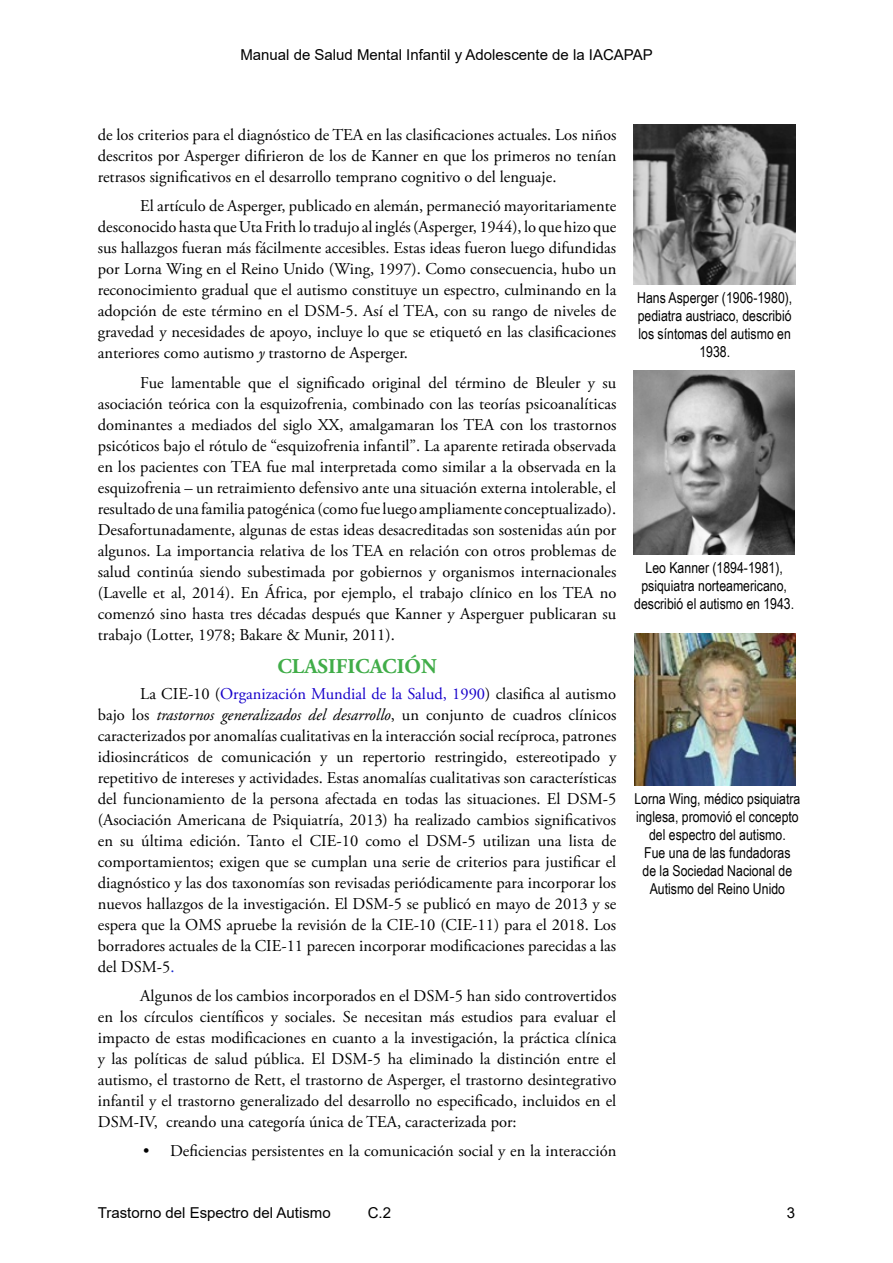
<style>
.page{position:relative;width:893px;height:1263px;background:#fff}
.page>*{position:absolute;margin:0;border:0;box-sizing:border-box;transform-origin:0 0}
.t1{font:700 21px "Adobe Garamond Pro";color:#41ad49}
.t2{font:16.5px/21px "Adobe Garamond Pro";color:#000;text-align:justify}
.t3{font:15px/18px "Arial Narrow";color:#000;text-align:center}
.t4{font:15px "Arial";color:#000}
.s1{font-style:italic}
.s2{color:#1700cb}
.s3{color:#12c}
</style>
<div class="page">
<img style="left:634px;top:371px;width:161px;height:183px">
<img style="left:634px;top:634px;width:161px;height:151px">
<img style="left:634px;top:125px;width:161px;height:159px">
<p class="t4" style="left:240px;top:45px;width:414px">Manual de Salud Mental Infantil y Adolescente de la IACAPAP</p>
<p class="t2" style="left:98px;top:124px;width:520px">de los criterios para el diagnóstico de TEA en las clasificaciones actuales. Los niños descritos por Asperger difirieron de los de Kanner en que los primeros no tenían retrasos significativos en el desarrollo temprano cognitivo o del lenguaje.</p>
<p class="t2" style="left:98px;top:196px;width:520px;text-indent:43px">El artículo de Asperger, publicado en alemán, permaneció mayoritariamente desconocido hasta que Uta Frith lo tradujo al inglés (Asperger, 1944), lo que hizo que sus hallazgos fueran más fácilmente accesibles. Estas ideas fueron luego difundidas por Lorna Wing en el Reino Unido (Wing, 1997). Como consecuencia, hubo un reconocimiento gradual que el autismo constituye un espectro, culminando en la adopción de este término en el DSM-5. Así el TEA, con su rango de niveles de gravedad y necesidades de apoyo, incluye lo que se etiquetó en las clasificaciones anteriores como autismo <span class="s1">y</span> trastorno de Asperger.</p>
<p class="t2" style="left:98px;top:372px;width:520px;text-indent:43px">Fue lamentable que el significado original del término de Bleuler y su asociación teórica con la esquizofrenia, combinado con las teorías psicoanalíticas dominantes a mediados del siglo XX, amalgamaran los TEA con los trastornos psicóticos bajo el rótulo de “esquizofrenia infantil”. La aparente retirada observada en los pacientes con TEA fue mal interpretada como similar a la observada en la esquizofrenia – un retraimiento defensivo ante una situación externa intolerable, el resultado de una familia patogénica (como fue luego ampliamente conceptualizado).<br>Desafortunadamente, algunas de estas ideas desacreditadas son sostenidas aún por algunos. La importancia relativa de los TEA en relación con otros problemas de salud continúa siendo subestimada por gobiernos y organismos internacionales (Lavelle et al, 2014). En África, por ejemplo, el trabajo clínico en los TEA no comenzó sino hasta tres décadas después que Kanner y Asperguer publicaran su trabajo (Lotter, 1978; Bakare &amp; Munir, 2011).</p>
<p class="t1" style="left:277px;top:654px;width:161px">CLASIFICACIÓN</p>
<p class="t2" style="left:98px;top:683px;width:520px;text-indent:43px">La CIE-10 (<span class="s2">Organización Mundial de la Salud, 1990</span>) clasifica al autismo bajo los <span class="s1">trastornos generalizados del desarrollo</span>, un conjunto de cuadros clínicos caracterizados por anomalías cualitativas en la interacción social recíproca, patrones idiosincráticos de comunicación y un repertorio restringido, estereotipado y repetitivo de intereses y actividades. Estas anomalías cualitativas son características del funcionamiento de la persona afectada en todas las situaciones. El DSM-5 (Asociación Americana de Psiquiatría, 2013) ha realizado cambios significativos en su última edición. Tanto el CIE-10 como el DSM-5 utilizan una lista de comportamientos; exigen que se cumplan una serie de criterios para justificar el diagnóstico y las dos taxonomías son revisadas periódicamente para incorporar los nuevos hallazgos de la investigación. El DSM-5 se publicó en mayo de 2013 y se espera que la OMS apruebe la revisión de la CIE-10 (CIE-11) para el 2018. Los borradores actuales de la CIE-11 parecen incorporar modificaciones parecidas a las del DSM-5<span class="s3">.</span></p>
<p class="t2" style="left:98px;top:986px;width:520px;text-indent:43px">Algunos de los cambios incorporados en el DSM-5 han sido controvertidos en los círculos científicos y sociales. Se necesitan más estudios para evaluar el impacto de estas modificaciones en cuanto a la investigación, la práctica clínica y las políticas de salud pública. El DSM-5 ha eliminado la distinción entre el autismo, el trastorno de Rett, el trastorno de Asperger, el trastorno desintegrativo infantil y el trastorno generalizado del desarrollo no especificado, incluidos en el DSM-IV, creando una categoría única de TEA, caracterizada por:</p>
<p class="t2" style="left:143px;top:1140px;width:475px">• Deficiencias persistentes en la comunicación social y en la interacción</p>
<p class="t3" style="left:637px;top:289px;width:157px">Hans Asperger (1906-1980), pediatra austriaco, describió los síntomas del autismo en<br>1938.</p>
<p class="t3" style="left:634px;top:558px;width:161px">Leo Kanner (1894-1981), psiquiatra norteamericano, describió el autismo en 1943.</p>
<p class="t3" style="left:634px;top:789px;width:168px">Lorna Wing, médico psiquiatra inglesa, promovió el concepto del espectro del autismo.<br>Fue una de las fundadoras<br>de la Sociedad Nacional de<br>Autismo del Reino Unido</p>
<p class="t4" style="left:98px;top:1202px;width:234px">Trastorno del Espectro del Autismo</p>
<p class="t4" style="left:368px;top:1202px;width:25px">C.2</p>
<p class="t4" style="left:787px;top:1202px;width:10px">3</p>
</div>
